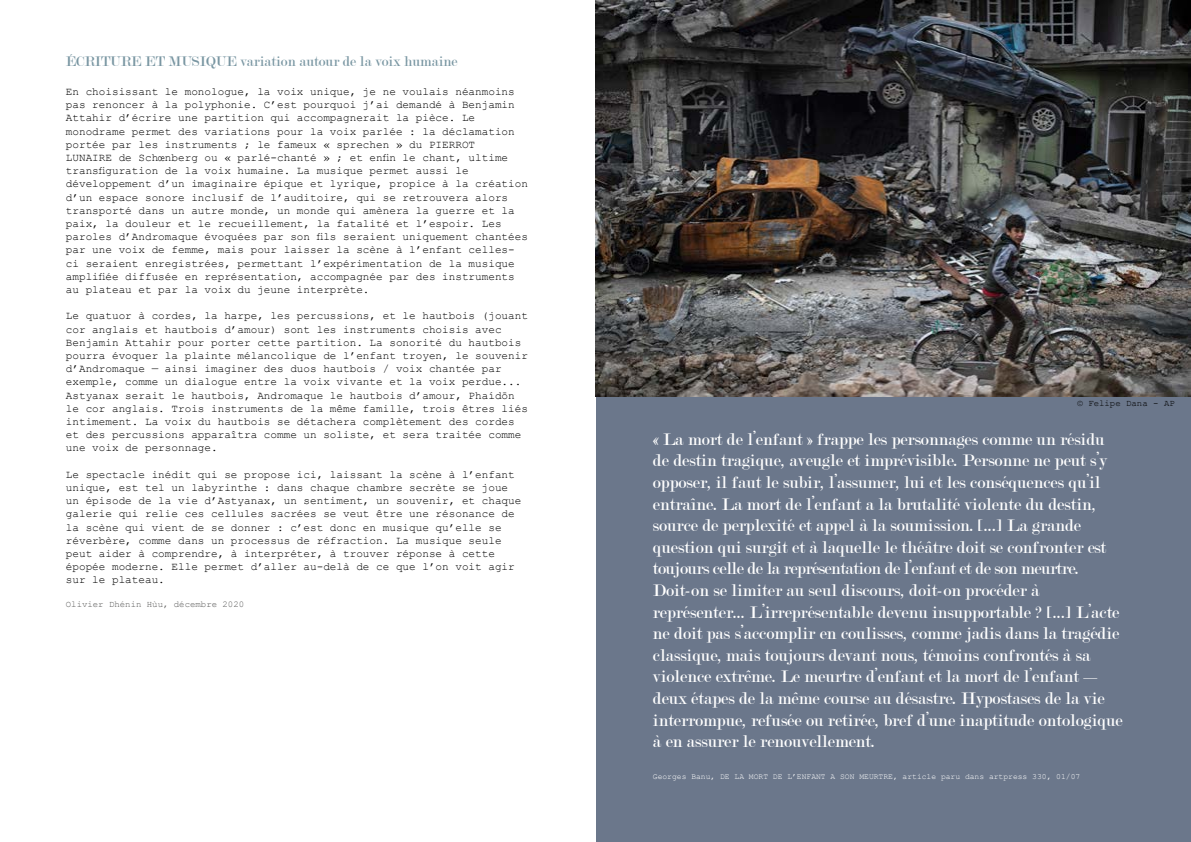
<style>
.page{position:relative;width:1191px;height:842px;background:#fff}
.page>*{position:absolute;margin:0;border:0;box-sizing:border-box;transform-origin:0 0}
.t1{font:18px/21.6px "Modern";color:#fff}
.t2{font:15px "Modern";color:#7996a2}
.t3{font:11px/13.2px "Courier New";color:#000}
.t4{font:9px "Courier New";color:#575756}
.t5{font:9px "Courier New";color:#000}
.t6{font:8px "Courier New";color:#fff}
</style>
<div class="page">
<div style="left:596px;top:388px;width:594px;height:453px;background:#6b778b"></div>
<img style="left:595px;top:0;width:596px;height:397px">
<h2 class="t2" style="left:66px;top:54px;width:393px">ÉCRITURE ET MUSIQUE variation autour de la voix humaine</h2>
<p class="t3" style="left:66px;top:85px;width:463px">En choisissant le monologue, la voix unique, je ne voulais néanmoins pas renoncer à la polyphonie. C’est pourquoi j’ai demandé à Benjamin Attahir d’écrire une partition qui accompagnerait la pièce. Le monodrame permet des variations pour la voix parlée : la déclamation portée par les instruments ; le fameux « sprechen » du PIERROT<br>LUNAIRE de Schœnberg ou « parlé-chanté » ; et enfin le chant, ultime transfiguration de la voix humaine. La musique permet aussi le développement d’un imaginaire épique et lyrique, propice à la création d’un espace sonore inclusif de l’auditoire, qui se retrouvera alors transporté dans un autre monde, un monde qui amènera la guerre et la paix, la douleur et le recueillement, la fatalité et l’espoir. Les paroles d’Andromaque évoquées par son fils seraient uniquement chantées par une voix de femme, mais pour laisser la scène à l’enfant celles&shy;ci seraient enregistrées, permettant l’expérimentation de la musique amplifiée diffusée en représentation, accompagnée par des instruments au plateau et par la voix du jeune interprète.</p>
<p class="t3" style="left:66px;top:309px;width:463px">Le quatuor à cordes, la harpe, les percussions, et le hautbois (jouant cor anglais et hautbois d’amour) sont les instruments choisis avec Benjamin Attahir pour porter cette partition. La sonorité du hautbois pourra évoquer la plainte mélancolique de l’enfant troyen, le souvenir d’Andromaque — ainsi imaginer des duos hautbois / voix chantée par exemple, comme un dialogue entre la voix vivante et la voix perdue...<br>Astyanax serait le hautbois, Andromaque le hautbois d’amour, Phaídōn le cor anglais. Trois instruments de la même famille, trois êtres liés intimement. La voix du hautbois se détachera complètement des cordes et des percussions apparaîtra comme un soliste, et sera traitée comme une voix de personnage.</p>
<p class="t3" style="left:66px;top:467px;width:457px">Le spectacle inédit qui se propose ici, laissant la scène à l’enfant unique, est tel un labyrinthe : dans chaque chambre secrète se joue un épisode de la vie d’Astyanax, un sentiment, un souvenir, et chaque galerie qui relie ces cellules sacrées se veut être une résonance de la scène qui vient de se donner : c’est donc en musique qu’elle se réverbère, comme dans un processus de réfraction. La musique seule peut aider à comprendre, à interpréter, à trouver réponse à cette épopée moderne. Elle permet d’aller au-delà de ce que l’on voit agir sur le plateau.</p>
<p class="t4" style="left:66px;top:599px;width:180px">Olivier Dhénin Hùu, décembre 2020</p>
<p class="t5" style="left:1077px;top:398px;width:99px">© Felipe Dana - AP</p>
<p class="t1" style="left:653px;top:429px;width:471px">« La mort de l’enfant » frappe les personnages comme un résidu de destin tragique, aveugle et imprévisible. Personne ne peut s’y opposer, il faut le subir, l’assumer, lui et les conséquences qu’il entraîne. La mort de l’enfant a la brutalité violente du destin, source de perplexité et appel à la soumission. [...] La grande question qui surgit et à laquelle le théâtre doit se confronter est toujours celle de la représentation de l’enfant et de son meurtre.<br>Doit-on se limiter au seul discours, doit-on procéder à représenter... L’irreprésentable devenu insupportable ? [...] L’acte ne doit pas s’accomplir en coulisses, comme jadis dans la tragédie classique, mais toujours devant nous, témoins confrontés à sa violence extrême. Le meurtre d’enfant et la mort de l’enfant — deux étapes de la même course au désastre. Hypostases de la vie interrompue, refusée ou retirée, bref d’une inaptitude ontologique à en assurer le renouvellement.</p>
<p class="t6" style="left:653px;top:771px;width:429px">Georges Banu, DE LA MORT DE L’ENFANT A SON MEURTRE, article paru dans artpress 330, 01/07</p>
</div>
